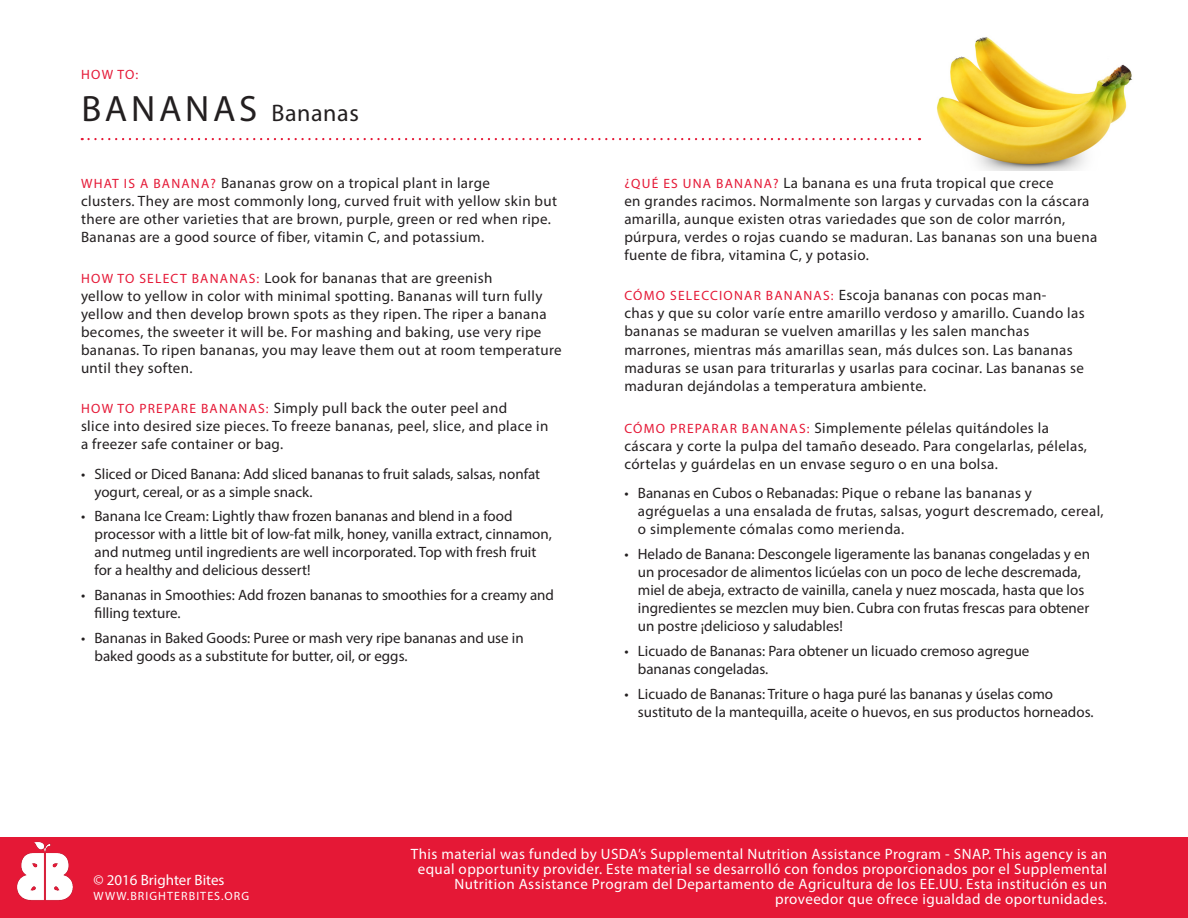
<style>
.page{position:relative;width:1188px;height:918px;background:#fff}
.page>*{position:absolute;margin:0;border:0;box-sizing:border-box;transform-origin:0 0}
.t1{font:36.75px "Myriad Pro";letter-spacing:.1em;color:#231f20}
.t2{font:15px/18px "Myriad Pro";letter-spacing:.025em;color:#231f20}
.t3{font:15px/18px "Myriad Pro";color:#231f20}
.t4{font:15px/15px "Myriad Pro";letter-spacing:.03em;color:#fff;text-align:right}
.t5{font:15px "Myriad Pro";color:#fff}
.t6{font:13.5px "Myriad Pro";color:#e51836}
.t7{font:12px "Myriad Pro";letter-spacing:.09em;color:#fff}
.s1{font-size:24px}
.s2{font-size:13.5px;color:#e51836}
</style>
<div class="page">
<svg style="left:89px;top:138px;width:831px;height:2px"></svg>
<img style="left:937px;top:37px;width:195px;height:134px">
<div style="left:0;top:838px;width:1188px;height:80px;background:#e51836"></div>
<img style="left:17px;top:842px;width:56px;height:59px">
<p class="t6" style="left:81px;top:66px;width:59px">HOW TO:</p>
<p class="t1" style="left:81px;top:86px;width:279px">BANANAS <span class="s1">Bananas</span></p>
<p class="t2" style="left:81px;top:173px;width:478px"><span class="s2">WHAT IS A BANANA?</span> Bananas grow on a tropical plant in large<br>clusters. They are most commonly long, curved fruit with yellow skin but there are other varieties that are brown, purple, green or red when ripe.<br>Bananas are a good source of fiber, vitamin C, and potassium.</p>
<p class="t2" style="left:81px;top:269px;width:482px"><span class="s2">HOW TO SELECT BANANAS:</span> Look for bananas that are greenish<br>yellow to yellow in color with minimal spotting. Bananas will turn fully yellow and then develop brown spots as they ripen. The riper a banana becomes, the sweeter it will be. For mashing and baking, use very ripe bananas. To ripen bananas, you may leave them out at room temperature until they soften.</p>
<p class="t2" style="left:81px;top:399px;width:469px"><span class="s2">HOW TO PREPARE BANANAS:</span> Simply pull back the outer peel and<br>slice into desired size pieces. To freeze bananas, peel, slice, and place in a freezer safe container or bag.</p>
<p class="t3" style="left:94px;top:464px;width:447px;text-indent:-14px">• Sliced or Diced Banana: Add sliced bananas to fruit salads, salsas, nonfat yogurt, cereal, or as a simple snack.</p>
<p class="t3" style="left:94px;top:507px;width:459px;text-indent:-14px">• Banana Ice Cream: Lightly thaw frozen bananas and blend in a food processor with a little bit of low-fat milk, honey, vanilla extract, cinnamon, and nutmeg until ingredients are well incorporated. Top with fresh fruit for a healthy and delicious dessert!</p>
<p class="t3" style="left:94px;top:586px;width:461px;text-indent:-14px">• Bananas in Smoothies: Add frozen bananas to smoothies for a creamy and filling texture.</p>
<p class="t3" style="left:94px;top:628px;width:431px;text-indent:-14px">• Bananas in Baked Goods: Puree or mash very ripe bananas and use in baked goods as a substitute for butter, oil, or eggs.</p>
<p class="t2" style="left:624px;top:173px;width:475px"><span class="s2">¿QUÉ ES UNA BANANA?</span> La banana es una fruta tropical que crece<br>en grandes racimos. Normalmente son largas y curvadas con la cáscara amarilla, aunque existen otras variedades que son de color marrón, púrpura, verdes o rojas cuando se maduran. Las bananas son una buena fuente de fibra, vitamina C, y potasio.</p>
<p class="t2" style="left:624px;top:285px;width:462px"><span class="s2">CÓMO SELECCIONAR BANANAS:</span> Escoja bananas con pocas man-<br>chas y que su color varíe entre amarillo verdoso y amarillo. Cuando las bananas se maduran se vuelven amarillas y les salen manchas</p>
<p class="t2" style="left:624px;top:340px;width:461px">marrones, mientras más amarillas sean, más dulces son. Las bananas maduras se usan para triturarlas y usarlas para cocinar. Las bananas se maduran dejándolas a temperatura ambiente.</p>
<p class="t2" style="left:624px;top:419px;width:464px"><span class="s2">CÓMO PREPARAR BANANAS:</span> Simplemente pélelas quitándoles la cáscara y corte la pulpa del tamaño deseado. Para congelarlas, pélelas, córtelas y guárdelas en un envase seguro o en una bolsa.</p>
<p class="t2" style="left:638px;top:484px;width:467px;text-indent:-14px">• Bananas en Cubos o Rebanadas: Pique o rebane las bananas y agréguelas a una ensalada de frutas, salsas, yogurt descremado, cereal, o simplemente cómalas como merienda.</p>
<p class="t3" style="left:638px;top:545px;width:454px;text-indent:-14px">• Helado de Banana: Descongele ligeramente las bananas congeladas y en un procesador de alimentos licúelas con un poco de leche descremada, miel de abeja, extracto de vainilla, canela y nuez moscada, hasta que los ingredientes se mezclen muy bien. Cubra con frutas frescas para obtener un postre ¡delicioso y saludables!</p>
<p class="t3" style="left:638px;top:642px;width:393px;text-indent:-14px">• Licuado de Bananas: Para obtener un licuado cremoso agregue bananas congeladas.</p>
<p class="t3" style="left:638px;top:684px;width:457px;text-indent:-14px">• Licuado de Bananas: Triture o haga puré las bananas y úselas como sustituto de la mantequilla, aceite o huevos, en sus productos horneados.</p>
<p class="t5" style="left:94px;top:870px;width:132px">© 2016 Brighter Bites</p>
<p class="t7" style="left:94px;top:888px;width:157px">WWW.BRIGHTERBITES.ORG</p>
<p class="t4" style="left:411px;top:846px;width:698px">This material was funded by USDA’s Supplemental Nutrition Assistance Program - SNAP. This agency is an equal opportunity provider. Este material se desarrolló con fondos proporcionados por el Supplemental Nutrition Assistance Program del Departamento de Agricultura de los EE.UU. Esta institución es un proveedor que ofrece igualdad de oportunidades.</p>
</div>
